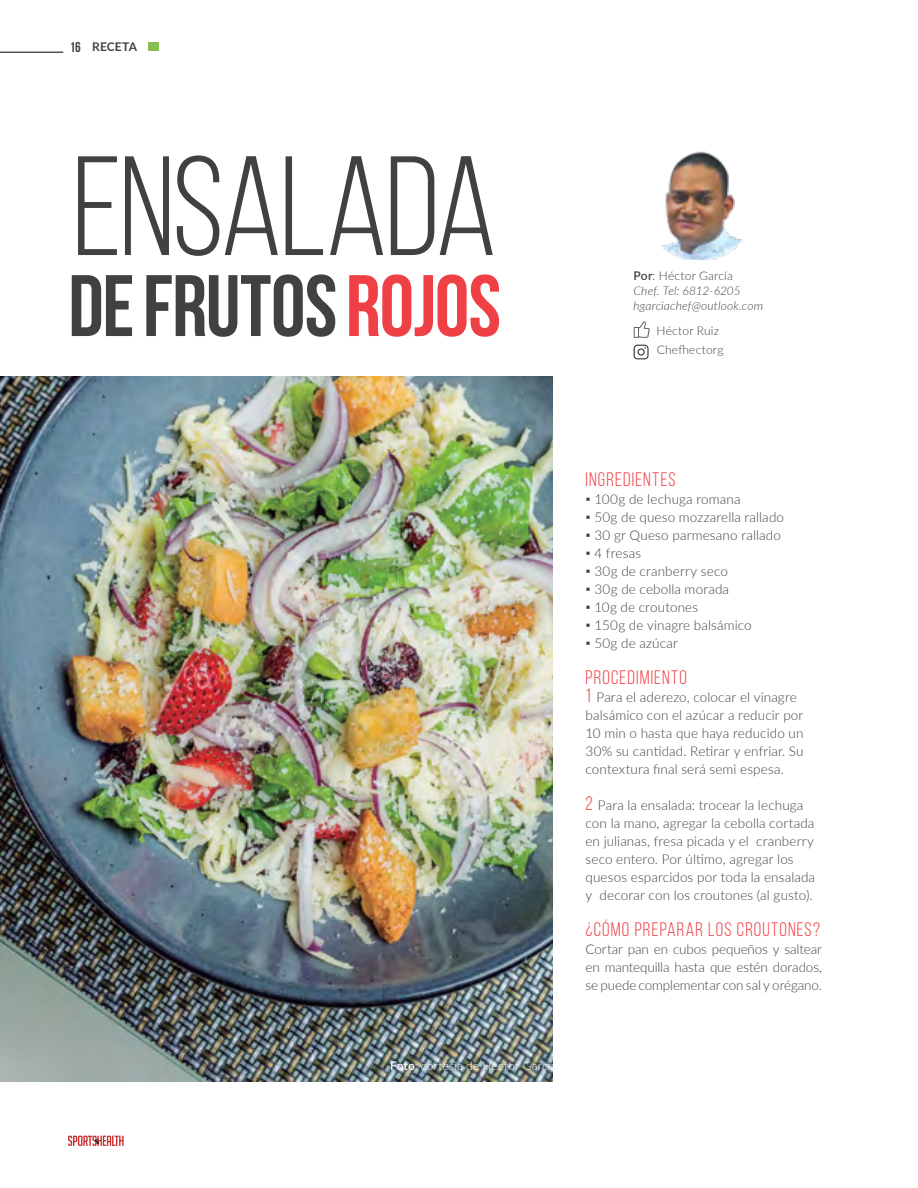
<style>
.page{position:relative;width:918px;height:1188px;background:#fff}
.page>*{position:absolute;margin:0;border:0;box-sizing:border-box;transform-origin:0 0}
.t1{font:141px "Bebas Neue";letter-spacing:-.015em;color:#414042}
.t2{font:700 87px "Bebas Neue";letter-spacing:-.01em;color:#414042}
.t3{font:19.5px "Bebas Neue";letter-spacing:.06em;color:#ef4046}
.t4{font:300 13.5px/18px "Lato";letter-spacing:.01em;color:#414042}
.t5{font:italic 300 12px/15px "Lato";letter-spacing:.015em;color:#414042}
.t6{font:300 12px "Lato";letter-spacing:.015em;color:#fff}
.t7{font:300 12px/19.2px "Lato";letter-spacing:.015em;color:#414042}
.t8{font:700 12px "Lato";letter-spacing:.01em;color:#414042}
.s1{font-family:"Bebas Neue";font-size:14.25px}
.s2{color:#ef4046}
.s3{font-weight:600;font-style:normal}
.s4{font-style:normal}
.s5{font-weight:600}
.s6{font-family:"Bebas Neue";font-weight:400;font-size:19.5px;color:#ef4046}
</style>
<div class="page">
<svg style="left:68px;top:1136px;width:56px;height:10px"></svg>
<div style="left:148px;top:43px;width:11px;height:8px;background:#86be50"></div>
<hr style="left:0;top:52px;width:63px;height:1px;background:#000">
<svg style="left:634px;top:321px;width:16px;height:17px"></svg>
<svg style="left:634px;top:345px;width:15px;height:14px"></svg>
<img style="left:661px;top:151px;width:82px;height:109px">
<img style="left:0;top:376px;width:552px;height:705px">
<p class="t8" style="left:70px;top:38px;width:69px"><span class="s1">16</span> RECETA</p>
<h1 class="t1" style="left:72px;top:131px;width:426px">ENSALADA</h1>
<h2 class="t2" style="left:68px;top:258px;width:434px">DE FRUTOS <span class="s2">ROJOS</span></h2>
<p class="t5" style="left:634px;top:267px;width:131px"><span class="s3">Por</span><span class="s4">: Héctor García<br></span>Chef. Tel: 6812-6205 hgarciachef@outlook.com</p>
<p class="t7" style="left:656px;top:321px;width:69px">Héctor Ruiz<br>Chefhectorg</p>
<p class="t6" style="left:390px;top:1057px;width:168px"><span class="s5">Foto</span>: cortesía de Héctor García</p>
<h3 class="t3" style="left:586px;top:469px;width:92px">INGREDIENTES</h3>
<p class="t4" style="left:586px;top:490px;width:157px">▪ 100g de lechuga romana</p>
<p class="t4" style="left:586px;top:508px;width:200px">▪ 50g de queso mozzarella rallado</p>
<p class="t4" style="left:586px;top:526px;width:197px">▪ 30 gr Queso parmesano rallado</p>
<p class="t4" style="left:586px;top:544px;width:57px">▪ 4 fresas</p>
<p class="t4" style="left:586px;top:562px;width:144px">▪ 30g de cranberry seco</p>
<p class="t4" style="left:586px;top:580px;width:145px">▪ 30g de cebolla morada</p>
<p class="t4" style="left:586px;top:598px;width:114px">▪ 10g de croutones</p>
<p class="t4" style="left:586px;top:616px;width:168px">▪ 150g de vinagre balsámico</p>
<p class="t4" style="left:586px;top:634px;width:94px">▪ 50g de azúcar</p>
<h3 class="t3" style="left:586px;top:667px;width:103px">PROCEDIMIENTO</h3>
<p class="t4" style="left:586px;top:688px;width:220px"><span class="s6">1</span> Para el aderezo, colocar el vinagre balsámico con el azúcar a reducir por 10 min o hasta que haya reducido un 30% su cantidad. Retirar y enfriar. Su contextura final será semi espesa.</p>
<p class="t4" style="left:586px;top:796px;width:231px"><span class="s6">2</span> Para la ensalada: trocear la lechuga con la mano, agregar la cebolla cortada en julianas, fresa picada y el cranberry seco entero. Por último, agregar los quesos esparcidos por toda la ensalada y decorar con los croutones (al gusto).</p>
<h3 class="t3" style="left:586px;top:919px;width:236px">¿CÓMO PREPARAR LOS CROUTONES?</h3>
<p class="t4" style="left:586px;top:940px;width:238px;text-align:justify">Cortar pan en cubos pequeños y saltear en mantequilla hasta que estén dorados, se puede complementar con sal y orégano.</p>
</div>
